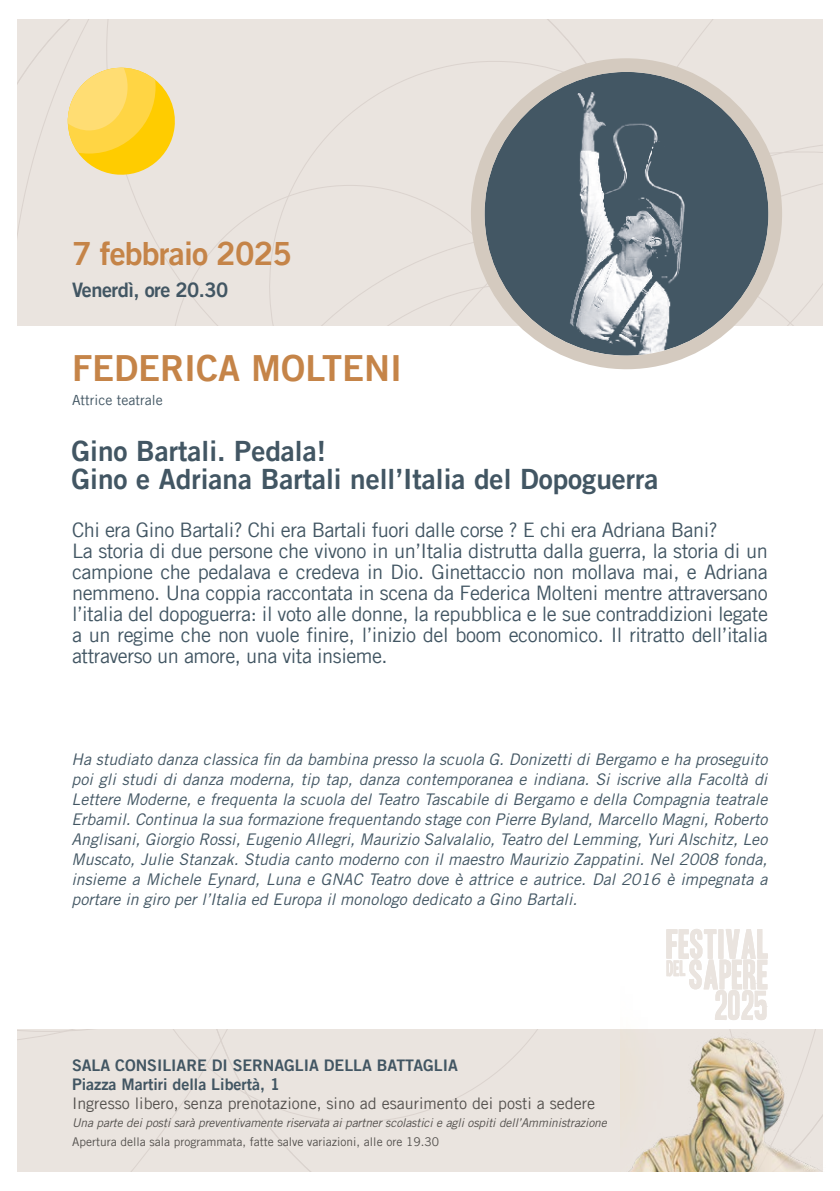
<style>
.page{position:relative;width:840px;height:1191px;background:#fff}
.page>*{position:absolute;margin:0;border:0;box-sizing:border-box;transform-origin:0 0}
.t1{font:36px "Trade Gothic LT Com Bd 2";color:#c58448}
.t2{font:32px "Trade Gothic LT Com Bd 2";letter-spacing:-.025em;color:#c58448}
.t3{font:28px/28px "Trade Gothic LT Com Bd 2";color:#425663}
.t4{font:20px/21px "Trade Gothic LT Com";letter-spacing:-.025em;color:#425663}
.t5{font:20px "Trade Gothic LT Com Bd 2";letter-spacing:-.025em;color:#425663}
.t6{font:italic 16px/20px "Trade Gothic LT Com";color:#425663;text-align:justify}
.t7{font:16px/19.2px "Trade Gothic LT Com Bd 2";color:#425663}
.t8{font:16px "Trade Gothic LT Com";color:#54514e}
.t9{font:14px "Trade Gothic LT Com";color:#425663}
.t10{font:italic 12px "Trade Gothic LT Com";letter-spacing:-.01em;color:#54514e}
.t11{font:12px "Trade Gothic LT Com";color:#54514e}
</style>
<div class="page">
<div style="left:17px;top:1029px;width:603px;height:143px;background:#eae4df"></div>
<div style="left:17px;top:19px;width:805px;height:306px;background:#eae4df"></div>
<div style="left:357px;top:151px;width:465px;height:174px;background:#eae4df"></div>
<svg style="left:464px;top:52px;width:324px;height:318px;background:#939ba0"></svg>
<img style="left:620px;top:955px;width:203px;height:217px">
<svg style="left:68px;top:67px;width:109px;height:111px;background:#f9d863"></svg>
<svg style="left:666px;top:929px;width:101px;height:91px"></svg>
<h2 class="t2" style="left:72px;top:234px;width:221px">7 febbraio 2025</h2>
<p class="t5" style="left:72px;top:278px;width:158px">Venerdì, ore 20.30</p>
<h1 class="t1" style="left:72px;top:346px;width:331px">FEDERICA MOLTENI</h1>
<p class="t9" style="left:72px;top:392px;width:92px">Attrice teatrale</p>
<h3 class="t3" style="left:71px;top:436px;width:588px">Gino Bartali. Pedala!<br>Gino e Adriana Bartali nell’Italia del Dopoguerra</h3>
<p class="t4" style="left:72px;top:519px;width:697px">Chi era Gino Bartali? Chi era Bartali fuori dalle corse ? E chi era Adriana Bani?<br>La storia di due persone che vivono in un’Italia distrutta dalla guerra, la storia di un campione che pedalava e credeva in Dio. Ginettaccio non mollava mai, e Adriana nemmeno. Una coppia raccontata in scena da Federica Molteni mentre attraversano l’italia del dopoguerra: il voto alle donne, la repubblica e le sue contraddizioni legate a un regime che non vuole finire, l’inizio del boom economico. Il ritratto dell’italia attraverso un amore, una vita insieme.</p>
<p class="t6" style="left:71px;top:749px;width:697px">Ha studiato danza classica fin da bambina presso la scuola G. Donizetti di Bergamo e ha proseguito poi gli studi di danza moderna, tip tap, danza contemporanea e indiana. Si iscrive alla Facoltà di Lettere Moderne, e frequenta la scuola del Teatro Tascabile di Bergamo e della Compagnia teatrale Erbamil. Continua la sua formazione frequentando stage con Pierre Byland, Marcello Magni, Roberto Anglisani, Giorgio Rossi, Eugenio Allegri, Maurizio Salvalalio, Teatro del Lemming, Yuri Alschitz, Leo Muscato, Julie Stanzak. Studia canto moderno con il maestro Maurizio Zappatini. Nel 2008 fonda, insieme a Michele Eynard, Luna e GNAC Teatro dove è attrice e autrice. Dal 2016 è impegnata a portare in giro per l’Italia ed Europa il monologo dedicato a Gino Bartali.</p>
<p class="t7" style="left:72px;top:1055px;width:387px">SALA CONSILIARE DI SERNAGLIA DELLA BATTAGLIA<br>Piazza Martiri della Libertà, 1</p>
<p class="t8" style="left:72px;top:1093px;width:524px">Ingresso libero, senza prenotazione, sino ad esaurimento dei posti a sedere</p>
<p class="t10" style="left:72px;top:1115px;width:536px">Una parte dei posti sarà preventivamente riservata ai partner scolastici e agli ospiti dell’Amministrazione</p>
<p class="t11" style="left:72px;top:1134px;width:368px">Apertura della sala programmata, fatte salve variazioni, alle ore 19.30</p>
</div>
